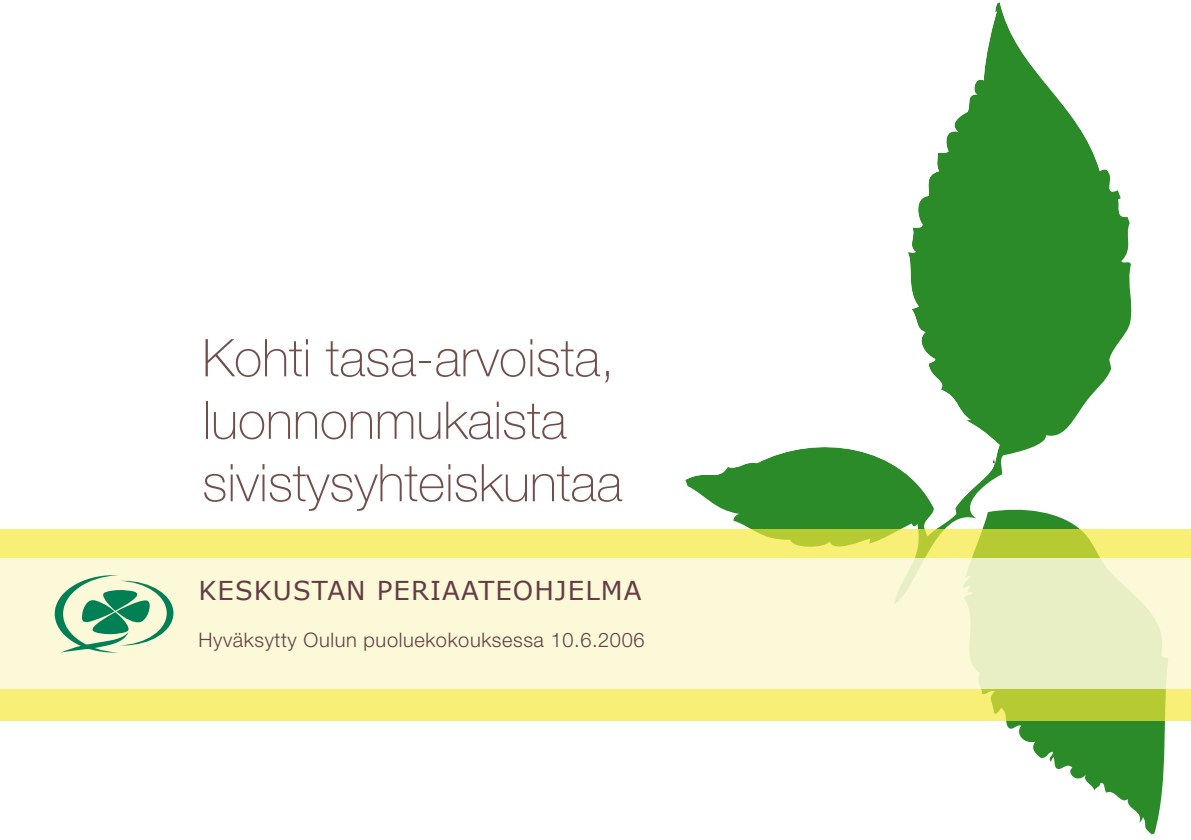
<style>
.page{position:relative;width:1191px;height:840px;background:#fff}
.page>*{position:absolute;margin:0;border:0;box-sizing:border-box;transform-origin:0 0}
.t1{font:100 52px/62.4px "Helvetica Neue LT";color:#714e4a}
.t2{font:26px "Verdana";letter-spacing:.04em;color:#653c46}
.t3{font:300 20px "Helvetica Neue LT";letter-spacing:.03em;color:#653c46}
</style>
<div class="page">
<svg style="left:998px;top:2px;width:134px;height:474px;fill:#2c8b29"></svg>
<svg style="left:999px;top:2px;width:128px;height:216px"></svg>
<svg style="left:685px;top:3px;width:314px;height:526px"></svg>
<svg style="left:956px;top:506px;width:213px;height:327px"></svg>
<svg style="left:991px;top:458px;width:3px;height:5px"></svg>
<svg style="left:0;top:529px;width:1191px;height:191px;background:#eee96d"></svg>
<div style="left:0;top:557px;width:1191px;height:131px;background:linear-gradient(to right,#fffbdc,#f1f4ce)"></div>
<svg style="left:55px;top:574px;width:118px;height:78px;background:#a5cfaa"></svg>
<p class="t1" style="left:202px;top:326px;width:421px">Kohti tasa-arvoista, luonnonmukaista sivistysyhteiskuntaa</p>
<p class="t2" style="left:198px;top:572px;width:444px">KESKUSTAN PERIAATEOHJELMA</p>
<p class="t3" style="left:198px;top:627px;width:447px">Hyväksytty Oulun puoluekokouksessa 10.6.2006</p>
</div>
